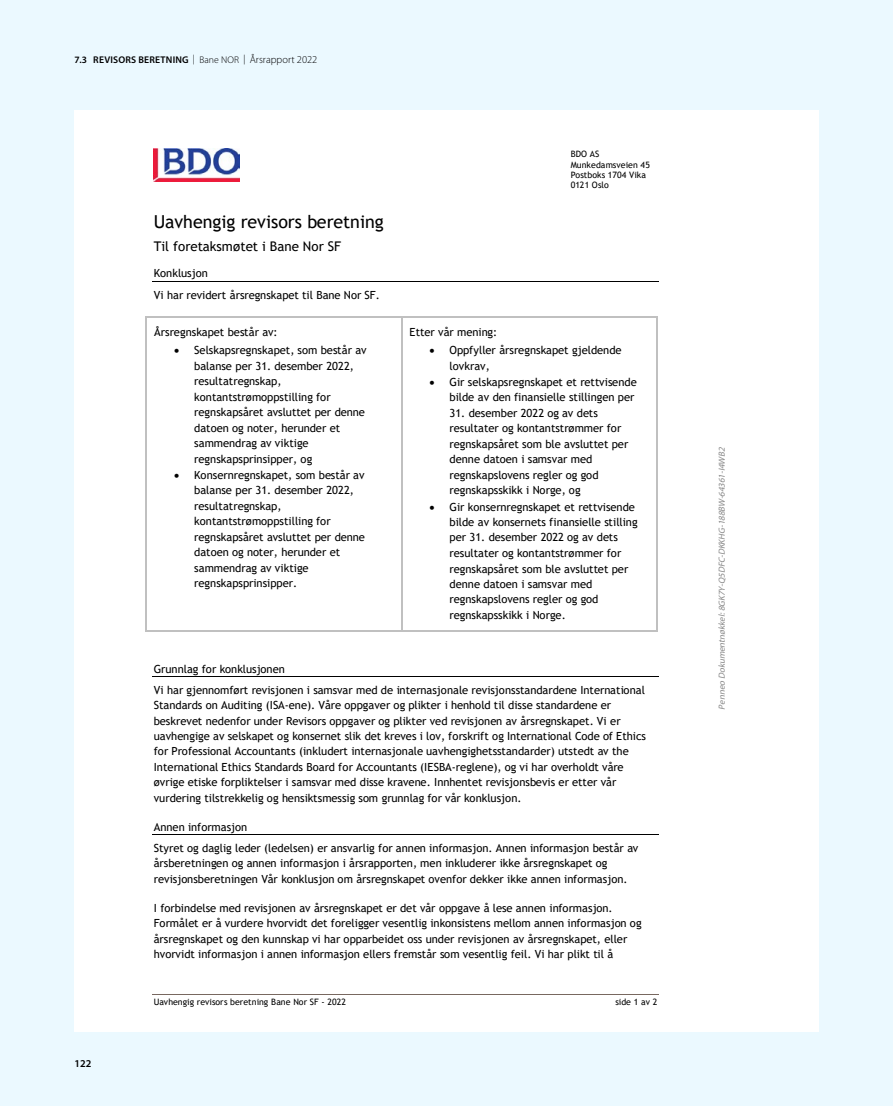
<style>
.page{position:relative;width:893px;height:1106px;background:#ebf9ff}
.page>*{position:absolute;margin:0;border:0;box-sizing:border-box;transform-origin:0 0}
.t1{font:17.85px "Trebuchet MS";color:#000}
.t2{font:13.35px "Trebuchet MS";color:#000}
.t3{font:11.25px/15.5px "Trebuchet MS";color:#000}
.t4{font:600 10.5px "Myriad Pro";color:#000}
.t5{font:600 9.75px "Myriad Pro";letter-spacing:.02em;color:#000}
.t6{font:8.85px/10.4px "Trebuchet MS";color:#000}
.t7{font:italic 8.85px "Myriad Pro";color:#888}
.s1{font-weight:300}
.s2{font-weight:300;font-size:10.5px}
</style>
<div class="page">
<div style="left:74px;top:110px;width:745px;height:921px;background:#fff"></div>
<hr style="left:152px;top:994px;width:507px;height:1px;background:#786860">
<img style="left:154px;top:149px;width:86px;height:32px">
<hr style="left:152px;top:281px;width:507px;height:1px;background:#000">
<hr style="left:147px;top:317px;width:254px;height:1px;background:#c0c0c0">
<hr style="left:402px;top:317px;width:254px;height:1px;background:#c0c0c0">
<hr style="left:145px;top:322px;width:2px;height:309px;background:#c0c0c0">
<hr style="left:147px;top:631px;width:254px;height:1px;background:#c0c0c0">
<hr style="left:401px;top:322px;width:1px;height:309px;background:#c0c0c0">
<hr style="left:402px;top:631px;width:254px;height:1px;background:#c0c0c0">
<hr style="left:656px;top:322px;width:1px;height:309px;background:#c0c0c0">
<hr style="left:152px;top:676px;width:507px;height:1px;background:#000">
<hr style="left:152px;top:834px;width:507px;height:1px;background:#000">
<p class="t5" style="left:74px;top:54px;width:245px">7.3 REVISORS BERETNING <span class="s1">| Bane NOR |</span> <span class="s2">Årsrapport 2022</span></p>
<h1 class="t1" style="left:154px;top:210px;width:231px">Uavhengig revisors beretning</h1>
<p class="t2" style="left:154px;top:237px;width:189px">Til foretaksmøtet i Bane Nor SF</p>
<p class="t3" style="left:154px;top:263px;width:228px;line-height:21px">Konklusjon<br>Vi har revidert årsregnskapet til Bane Nor SF.</p>
<p class="t3" style="left:154px;top:324px;width:125px">Årsregnskapet består av:</p>
<p class="t3" style="left:194px;top:343px;width:174px;text-indent:-20px">• Selskapsregnskapet, som består av balanse per 31. desember 2022, resultatregnskap, kontantstrømoppstilling for regnskapsåret avsluttet per denne datoen og noter, herunder et sammendrag av viktige regnskapsprinsipper, og</p>
<p class="t3" style="left:194px;top:467px;width:172px;text-indent:-20px">• Konsernregnskapet, som består av balanse per 31. desember 2022, resultatregnskap, kontantstrømoppstilling for regnskapsåret avsluttet per denne datoen og noter, herunder et sammendrag av viktige regnskapsprinsipper.</p>
<p class="t6" style="left:571px;top:149px;width:81px">BDO AS<br>Munkedamsveien 45<br>Postboks 1704 Vika<br>0121 Oslo</p>
<p class="t3" style="left:410px;top:324px;width:89px">Etter vår mening:</p>
<p class="t3" style="left:450px;top:343px;width:174px;text-indent:-20px">• Oppfyller årsregnskapet gjeldende lovkrav,</p>
<p class="t3" style="left:430px;top:374px;width:209px;text-align:right">• Gir selskapsregnskapet et rettvisende bilde av den finansielle stillingen per</p>
<p class="t3" style="left:450px;top:405px;width:180px">31. desember 2022 og av dets resultater og kontantstrømmer for regnskapsåret som ble avsluttet per denne datoen i samsvar med regnskapslovens regler og god regnskapsskikk i Norge, og</p>
<p class="t3" style="left:450px;top:499px;width:190px;text-indent:-20px">• Gir konsernregnskapet et rettvisende bilde av konsernets finansielle stilling per 31. desember 2022 og av dets resultater og kontantstrømmer for regnskapsåret som ble avsluttet per denne datoen i samsvar med regnskapslovens regler og god regnskapsskikk i Norge.</p>
<p class="t3" style="left:154px;top:658px;width:493px;line-height:21px">Grunnlag for konklusjonen<br>Vi har gjennomført revisjonen i samsvar med de internasjonale revisjonsstandardene International</p>
<p class="t3" style="left:154px;top:697px;width:494px">Standards on Auditing (ISA-ene). Våre oppgaver og plikter i henhold til disse standardene er beskrevet nedenfor under Revisors oppgaver og plikter ved revisjonen av årsregnskapet. Vi er uavhengige av selskapet og konsernet slik det kreves i lov, forskrift og International Code of Ethics for Professional Accountants (inkludert internasjonale uavhengighetsstandarder) utstedt av the International Ethics Standards Board for Accountants (IESBA-reglene), og vi har overholdt våre øvrige etiske forpliktelser i samsvar med disse kravene. Innhentet revisjonsbevis er etter vår vurdering tilstrekkelig og hensiktsmessig som grunnlag for vår konklusjon.</p>
<p class="t3" style="left:154px;top:816px;width:486px;line-height:21px">Annen informasjon<br>Styret og daglig leder (ledelsen) er ansvarlig for annen informasjon. Annen informasjon består av</p>
<p class="t3" style="left:154px;top:855px;width:475px">årsberetningen og annen informasjon i årsrapporten, men inkluderer ikke årsregnskapet og revisjonsberetningen Vår konklusjon om årsregnskapet ovenfor dekker ikke annen informasjon.</p>
<p class="t3" style="left:154px;top:899px;width:489px">I forbindelse med revisjonen av årsregnskapet er det vår oppgave å lese annen informasjon.<br>Formålet er å vurdere hvorvidt det foreligger vesentlig inkonsistens mellom annen informasjon og årsregnskapet og den kunnskap vi har opparbeidet oss under revisjonen av årsregnskapet, eller hvorvidt informasjon i annen informasjon ellers fremstår som vesentlig feil. Vi har plikt til å</p>
<p class="t4" style="left:74px;top:1056px;width:18px">122</p>
<p class="t6" style="left:154px;top:996px;width:194px">Uavhengig revisors beretning Bane Nor SF - 2022</p>
<p class="t6" style="left:615px;top:996px;width:44px">side 1 av 2</p>
<p class="t7" style="left:716px;top:709px;width:266px;rotate:-90deg">Penneo Dokumentnøkkel:8GK7Y-Q5DFC-DKKHG-188BW-64361-I4WB2</p>
</div>
